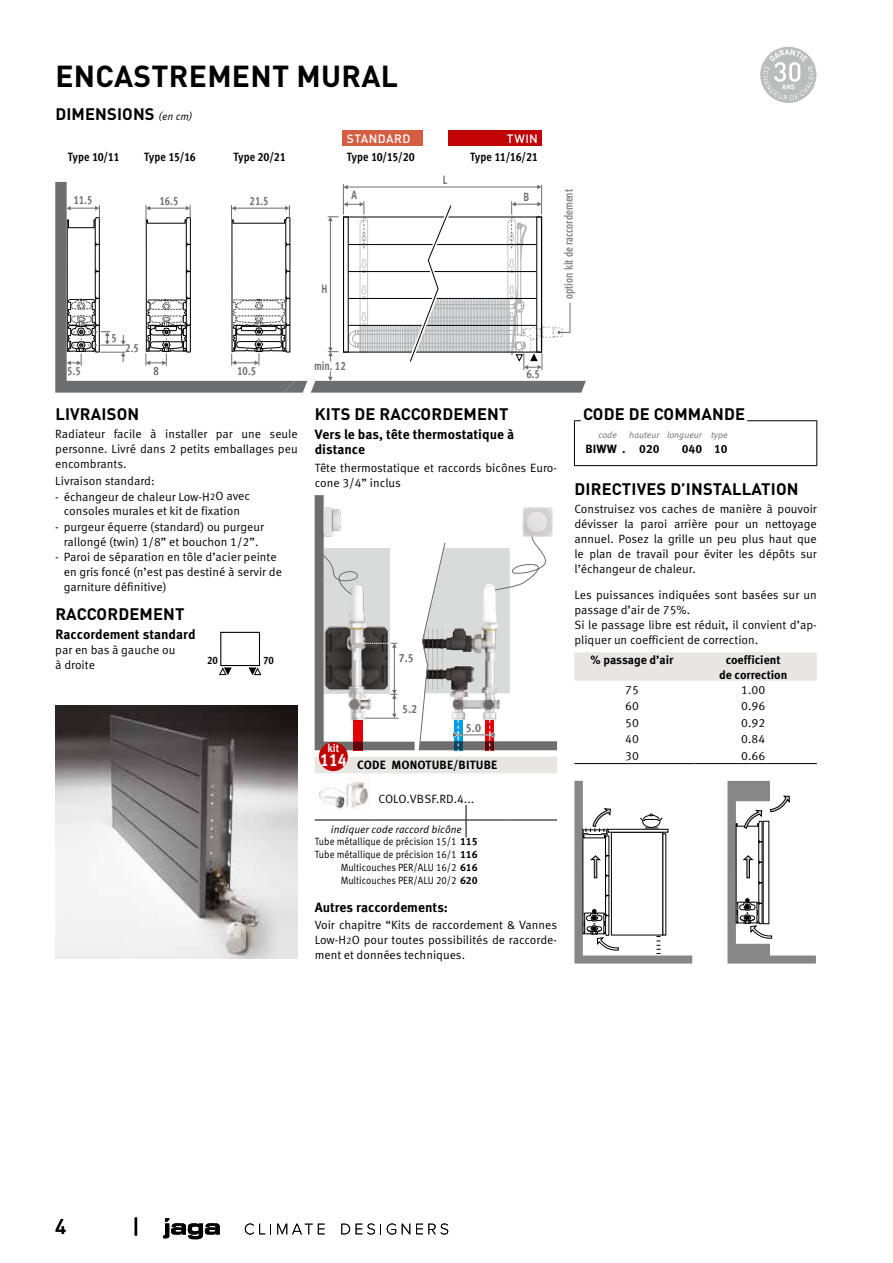
<style>
.page{position:relative;width:893px;height:1263px;background:#fff}
.page>*{position:absolute;margin:0;border:0;box-sizing:border-box;transform-origin:0 0}
.t1{font:700 30px "DIN Pro";letter-spacing:.01em;color:#000}
.t2{font:500 21px "DIN Pro";color:#000}
.t3{font:700 16.5px "DIN Pro";letter-spacing:.01em;color:#000}
.t4{font:700 13.5px/15px "Meta Pro";color:#000}
.t5{font:12px/15px "Meta Pro";color:#000}
.t6{font:700 12px/15px "Meta Pro";color:#000;text-align:center}
.t7{font:700 condensed 12px "Meta Pro";letter-spacing:.005em;color:#000}
.t8{font:700 condensed 12px "Meta Pro";color:#6d6e71;scale:.9 1}
.t9{font:700 condensed 12px "Meta Pro";color:#868786;scale:.9 1}
.t10{font:500 12px "DIN Pro";letter-spacing:.035em;color:#fff}
.t11{font:700 condensed 12px "Meta Pro";color:#6e6e6e}
.t12{font:700 condensed 11.55px "Meta Pro";color:#fff}
.t13{font:700 condensed 10.8px "Meta Pro";color:#000}
.t14{font:10.5px "Meta Pro";color:#000;scale:.91 1}
.t15{font:italic 10.5px "Meta Pro";color:#000}
.t16{font:italic 9px "Meta Pro";color:#6e6e6e}
.s1{font-family:"Meta Pro";font-weight:400;font-style:italic;font-size:10.5px}
.s2{font-size:9.6px}
.s3{font-weight:700}
</style>
<div class="page">
<svg style="left:55px;top:182px;width:176px;height:211px"></svg>
<svg style="left:146px;top:205px;width:45px;height:188px"></svg>
<hr style="left:343px;top:184px;width:1px;height:31px;background:#6d6e71">
<hr style="left:346px;top:187px;width:194px;height:1px;background:#6d6e71">
<hr style="left:541px;top:185px;width:1px;height:30px;background:#6d6e71">
<svg style="left:231px;top:200px;width:355px;height:193px"></svg>
<svg style="left:66px;top:205px;width:59px;height:161px"></svg>
<svg style="left:760px;top:47px;width:56px;height:56px"></svg>
<div style="left:315px;top:757px;width:242px;height:16px;background:#e8e6e3"></div>
<svg style="left:466px;top:805px;width:1px;height:32px"></svg>
<hr style="left:315px;top:820px;width:59px;height:1px;background:#000">
<hr style="left:374px;top:820px;width:92px;height:1px;background:#000">
<hr style="left:466px;top:820px;width:43px;height:1px;background:#000">
<hr style="left:509px;top:820px;width:48px;height:1px;background:#000">
<svg style="left:315px;top:495px;width:242px;height:255px"></svg>
<svg style="left:353px;top:720px;width:9px;height:30px"></svg>
<img style="left:522px;top:507px;width:31px;height:30px">
<div style="left:319px;top:742px;width:29px;height:29px;background:#c00304;border-radius:50%"></div>
<img style="left:319px;top:777px;width:51px;height:33px">
<div style="left:342px;top:131px;width:81px;height:15px;background:#d45e42"></div>
<div style="left:449px;top:131px;width:93px;height:15px;background:#c00304"></div>
<div style="left:220px;top:632px;width:40px;height:34px;border:1px solid #000"></div>
<svg style="left:219px;top:667px;width:13px;height:9px"></svg>
<svg style="left:248px;top:667px;width:14px;height:9px"></svg>
<img style="left:55px;top:706px;width:243px;height:252px">
<hr style="left:574px;top:420px;width:243px;height:1px;background:#000">
<hr style="left:574px;top:421px;width:1px;height:44px;background:#000">
<hr style="left:816px;top:421px;width:1px;height:44px;background:#000">
<hr style="left:574px;top:465px;width:243px;height:1px;background:#000">
<div style="left:581px;top:416px;width:166px;height:6px;background:#fff"></div>
<div style="left:574px;top:652px;width:243px;height:29px;background:#e8e6e3"></div>
<hr style="left:574px;top:763px;width:122px;height:1px;background:#000">
<hr style="left:696px;top:763px;width:121px;height:1px;background:#000">
<svg style="left:574px;top:781px;width:118px;height:182px"></svg>
<svg style="left:727px;top:781px;width:89px;height:182px"></svg>
<svg style="left:245px;top:1223px;width:26px;height:11px"></svg>
<svg style="left:277px;top:1224px;width:48px;height:10px"></svg>
<svg style="left:341px;top:1224px;width:9px;height:10px"></svg>
<svg style="left:356px;top:1223px;width:25px;height:11px"></svg>
<svg style="left:387px;top:1223px;width:9px;height:11px"></svg>
<svg style="left:402px;top:1224px;width:8px;height:10px"></svg>
<svg style="left:416px;top:1223px;width:32px;height:11px"></svg>
<svg style="left:163px;top:1218px;width:57px;height:21px"></svg>
<h1 class="t1" style="left:55px;top:55px;width:344px">ENCASTREMENT MURAL</h1>
<h3 class="t3" style="left:55px;top:102px;width:139px">DIMENSIONS <span class="s1">( en cm )</span></h3>
<p class="t7" style="left:144px;top:148px;width:53px">Type 15/16</p>
<p class="t7" style="left:233px;top:148px;width:54px">Type 20/21</p>
<p class="t10" style="left:347px;top:130px;width:65px">STANDARD</p>
<p class="t7" style="left:347px;top:148px;width:69px">Type 10/15/20</p>
<p class="t10" style="left:507px;top:130px;width:33px">TWIN</p>
<p class="t7" style="left:68px;top:148px;width:53px">Type 10/11</p>
<p class="t7" style="left:470px;top:148px;width:69px">Type 11/16/21</p>
<p class="t8" style="left:443px;top:170px;width:6px">L</p>
<p class="t8" style="left:74px;top:190px;width:23px">11.5</p>
<p class="t8" style="left:159px;top:191px;width:23px">16.5</p>
<p class="t8" style="left:250px;top:191px;width:23px">21.5</p>
<p class="t8" style="left:351px;top:186px;width:8px">A</p>
<p class="t8" style="left:322px;top:279px;width:8px">H</p>
<p class="t8" style="left:523px;top:188px;width:8px">B</p>
<p class="t9" style="left:559px;top:299px;width:124px;rotate:-90deg">option kit de raccordement</p>
<p class="t8" style="left:111px;top:328px;width:7px">5</p>
<p class="t8" style="left:125px;top:339px;width:17px">2.5</p>
<p class="t8" style="left:67px;top:361px;width:17px">5.5</p>
<p class="t8" style="left:154px;top:362px;width:7px">8</p>
<p class="t8" style="left:237px;top:361px;width:23px">10.5</p>
<h3 class="t3" style="left:55px;top:403px;width:85px">LIVRAISON</h3>
<p class="t5" style="left:55px;top:426px;width:244px;text-align:justify">Radiateur facile à installer par une seule personne. Livré dans 2 petits emballages peu encombrants.</p>
<p class="t5" style="left:55px;top:474px;width:101px">Livraison standard :</p>
<p class="t5" style="left:55px;top:489px;width:196px;text-align:center">- échangeur de chaleur Low-H<span class="s2">2</span>O avec consoles murales et kit de fixation</p>
<p class="t5" style="left:55px;top:519px;width:210px;text-align:center">- purgeur équerre (standard) ou purgeur rallongé (twin) 1/8” et bouchon 1/2”.</p>
<p class="t5" style="left:64px;top:549px;width:220px;text-indent:-9px">- Paroi de séparation en tôle d’acier peinte en gris foncé (n’est pas destiné à servir de garniture définitive)</p>
<h3 class="t3" style="left:55px;top:603px;width:131px">RACCORDEMENT</h3>
<p class="t4" style="left:55px;top:627px;width:142px">Raccordement standard</p>
<p class="t5" style="left:55px;top:642px;width:122px">par en bas à gauche ou à droite</p>
<p class="t13" style="left:208px;top:652px;width:12px">20</p>
<p class="t13" style="left:263px;top:652px;width:12px">70</p>
<p class="t8" style="left:314px;top:356px;width:37px">min. 12</p>
<h3 class="t3" style="left:315px;top:403px;width:195px">KITS DE RACCORDEMENT</h3>
<p class="t4" style="left:315px;top:427px;width:201px">Vers le bas, tête thermostatique à distance</p>
<p class="t5" style="left:315px;top:460px;width:244px">Tête thermostatique et raccords bicônes Euro&shy;cone 3/4” inclus</p>
<p class="t8" style="left:526px;top:365px;width:17px">6.5</p>
<p class="t11" style="left:399px;top:649px;width:17px">7.5</p>
<p class="t11" style="left:402px;top:699px;width:17px">5.2</p>
<p class="t11" style="left:466px;top:718px;width:17px">5.0</p>
<p class="t12" style="left:328px;top:739px;width:13px">kit</p>
<p class="t6" style="left:320px;top:758px;width:179px"><sup>114</sup> CODE MONOTUBE / BITUBE</p>
<p class="t5" style="left:378px;top:791px;width:97px">COLO.VBSF.RD.4...</p>
<p class="t15" style="left:331px;top:823px;width:132px">indiquer code raccord bicône</p>
<p class="t14" style="left:315px;top:835px;width:181px">Tube métallique de précision 15/1 <span class="s3">115</span></p>
<p class="t14" style="left:315px;top:848px;width:181px">Tube métallique de précision 16/1 <span class="s3">116</span></p>
<p class="t14" style="left:341px;top:861px;width:152px">Multicouches PER/ALU 16/2 <span class="s3">616</span></p>
<p class="t14" style="left:341px;top:874px;width:152px">Multicouches PER/ALU 20/2 <span class="s3">620</span></p>
<p class="t4" style="left:315px;top:899px;width:135px">Autres raccordements :</p>
<p class="t5" style="left:315px;top:917px;width:244px;text-align:justify">Voir chapitre “Kits de raccordement &amp; Vannes Low-H<span class="s2">2</span>O pour toutes possibilités de raccorde&shy;ment et données techniques.</p>
<h3 class="t3" style="left:583px;top:403px;width:164px">CODE DE COMMANDE</h3>
<p class="t16" style="left:598px;top:429px;width:20px">code</p>
<p class="t16" style="left:629px;top:429px;width:100px">hauteur longueur type</p>
<p class="t6" style="left:585px;top:441px;width:76px">BIWW . 020</p>
<p class="t6" style="left:682px;top:441px;width:48px">040 10</p>
<h3 class="t3" style="left:574px;top:478px;width:225px">DIRECTIVES D’INSTALLATION</h3>
<p class="t5" style="left:574px;top:501px;width:244px;text-align:justify">Construisez vos caches de manière à pouvoir dévisser la paroi arrière pour un nettoyage annuel. Posez la grille un peu plus haut que le plan de travail pour éviter les dépôts sur l’échangeur de chaleur.</p>
<p class="t5" style="left:574px;top:587px;width:244px">Les puissances indiquées sont basées sur un passage d’air de 75%.<br>Si le passage libre est réduit, il convient d’ap&shy;pliquer un coefficient de correction.</p>
<p class="t6" style="left:591px;top:652px;width:84px">% passage d’air</p>
<p class="t6" style="left:719px;top:652px;width:70px">coefficient de correction</p>
<p class="t5" style="left:625px;top:682px;width:15px">75</p>
<p class="t5" style="left:741px;top:682px;width:25px">1.00</p>
<p class="t5" style="left:625px;top:698px;width:15px">60</p>
<p class="t5" style="left:741px;top:698px;width:25px">0.96</p>
<p class="t5" style="left:625px;top:715px;width:15px">50</p>
<p class="t5" style="left:741px;top:715px;width:25px">0.92</p>
<p class="t5" style="left:625px;top:732px;width:15px">40</p>
<p class="t5" style="left:741px;top:732px;width:25px">0.84</p>
<p class="t5" style="left:625px;top:748px;width:15px">30</p>
<p class="t5" style="left:741px;top:748px;width:25px">0.66</p>
<h2 class="t2" style="left:55px;top:1212px;width:13px">4</h2>
<h2 class="t2" style="left:132px;top:1212px;width:9px">|</h2>
</div>
